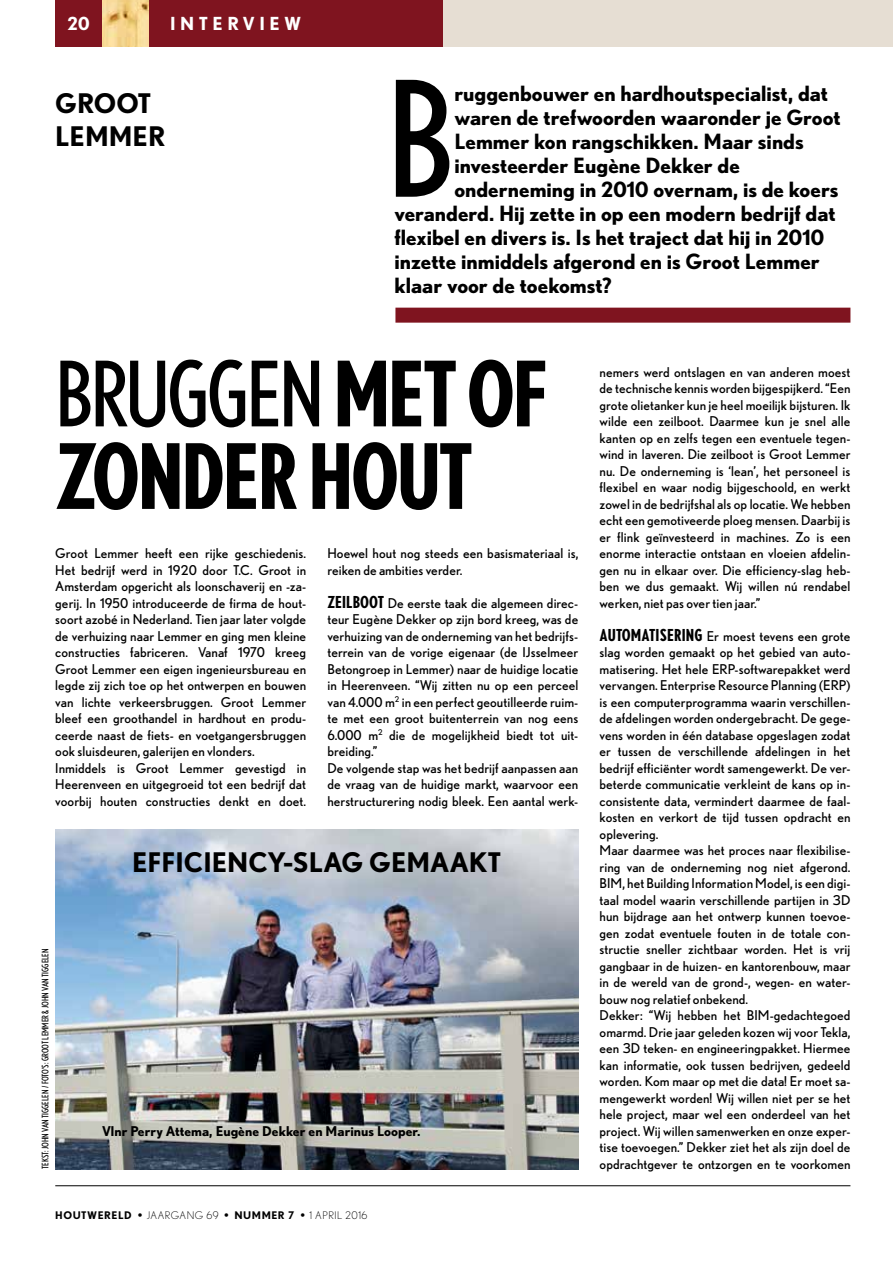
<style>
.page{position:relative;width:893px;height:1263px;background:#fff}
.page>*{position:absolute;margin:0;border:0;box-sizing:border-box;transform-origin:0 0}
.t1{font:condensed 160.2px "Nobel";color:#000}
.t2{font:700 condensed 90px/82.5px "Nobel";letter-spacing:-.03em;color:#000}
.t3{font:700 27px/33px "Nobel";color:#000}
.t4{font:700 21px "Nobel";color:#000}
.t5{font:700 18px "Nobel";letter-spacing:.25em;color:#fff}
.t6{font:13.5px/16.5px "Nobel";letter-spacing:.005em;color:#000}
.t7{font:700 13.5px "Nobel";color:#000}
.t8{font:700 10.5px "Nobel";letter-spacing:.05em;color:#000}
.t9{font:condensed 9px "Nobel";color:#000}
.s1{font-weight:400}
.s2{font-weight:700;font-stretch:condensed;font-size:16.5px}
.s3{font-weight:300}
</style>
<div class="page">
<hr style="left:55px;top:1185px;width:795px;height:1px;background:#000">
<div style="left:55px;top:0;width:47px;height:47px;background:#7f141f"></div>
<div style="left:442px;top:0;width:451px;height:47px;background:#e6ded3"></div>
<img style="left:102px;top:0;width:47px;height:47px">
<div style="left:149px;top:0;width:293px;height:47px;background:#7f141f"></div>
<img style="left:55px;top:829px;width:523px;height:340px">
<div style="left:395px;top:308px;width:455px;height:15px;background:#7f141f"></div>
<h3 class="t5" style="left:68px;top:13px;width:24px">20</h3>
<h3 class="t5" style="left:170px;top:13px;width:133px">INTERVIEW</h3>
<h3 class="t3" style="left:55px;top:86px;width:112px">GROOT<br>LEMMER</h3>
<h1 class="t1" style="left:387px;top:48px;width:69px">B</h1>
<h3 class="t4" style="left:454px;top:81px;width:375px">ruggenbouwer en hardhoutspecialist, dat</h3>
<h3 class="t4" style="left:454px;top:105px;width:388px">waren de trefwoorden waaronder je Groot</h3>
<h3 class="t4" style="left:454px;top:129px;width:351px">Lemmer kon rangschikken. Maar sinds</h3>
<h3 class="t4" style="left:454px;top:153px;width:287px">investeerder Eugène Dekker de</h3>
<h3 class="t4" style="left:454px;top:177px;width:386px">onderneming in 2010 overnam, is de koers</h3>
<h3 class="t4" style="left:394px;top:201px;width:443px">veranderd. Hij zette in op een modern bedrijf dat</h3>
<h3 class="t4" style="left:394px;top:225px;width:431px">flexibel en divers is. Is het traject dat hij in 2010</h3>
<h3 class="t4" style="left:394px;top:249px;width:427px">inzette inmiddels afgerond en is Groot Lemmer</h3>
<h3 class="t4" style="left:394px;top:273px;width:219px">klaar voor de toekomst?</h3>
<h2 class="t2" style="left:55px;top:351px;width:494px"><span class="s1">BRUGGEN</span> MET OF<br>ZONDER HOUT</h2>
<p class="t6" style="left:327px;top:545px;width:252px">Hoewel hout nog steeds een basismateriaal is, reiken de ambities verder.</p>
<p class="t6" style="left:327px;top:595px;width:252px"><span class="s2">ZEILBOOT</span> De eerste taak die algemeen direc&shy;teur Eugène Dekker op zijn bord kreeg, was de verhuizing van de onderneming van het bedrijfs&shy;terrein van de vorige eigenaar (de IJsselmeer Betongroep in Lemmer) naar de huidige locatie in Heerenveen. “Wij zitten nu op een perceel van 4.000 m<sup>2</sup> in een perfect geoutilleerde ruim&shy;te met een groot buitenterrein van nog eens 6.000 m<sup>2</sup> die de mogelijkheid biedt tot uit&shy;breiding.”<br>De volgende stap was het bedrijf aanpassen aan de vraag van de huidige markt, waarvoor een herstructurering nodig bleek. Een aantal werk-</p>
<p class="t6" style="left:55px;top:545px;width:252px">Groot Lemmer heeft een rijke geschiedenis.<br>Het bedrijf werd in 1920 door T.C. Groot in Amsterdam opgericht als loonschaverij en -za&shy;gerij. In 1950 introduceerde de firma de hout&shy;soort azobé in Nederland. Tien jaar later volgde de verhuizing naar Lemmer en ging men kleine constructies fabriceren. Vanaf 1970 kreeg Groot Lemmer een eigen ingenieursbureau en legde zij zich toe op het ontwerpen en bouwen van lichte verkeersbruggen. Groot Lemmer bleef een groothandel in hardhout en produ&shy;ceerde naast de fiets- en voetgangersbruggen ook sluisdeuren, galerijen en vlonders.<br>Inmiddels is Groot Lemmer gevestigd in Heerenveen en uitgegroeid tot een bedrijf dat voorbij houten constructies denkt en doet.</p>
<p class="t9" style="left:40px;top:1169px;width:222px;rotate:-90deg">TEKST: JOHN VAN TIGGELEN / FOTO’S: GROOT LEMMER &amp; JOHN VAN TIGGELEN</p>
<h3 class="t3" style="left:132px;top:845px;width:371px">EFFICIENCY-SLAG GEMAAKT</h3>
<p class="t7" style="left:102px;top:1123px;width:320px">Vlnr Perry Attema, Eugène Dekker en Marinus Looper.</p>
<p class="t8" style="left:55px;top:1208px;width:314px">HOUTWERELD • <span class="s3">JAARGANG 69</span> • NUMMER 7 • <span class="s3">1 APRIL 2016</span></p>
<p class="t6" style="left:600px;top:364px;width:252px;text-align:justify">nemers werd ontslagen en van anderen moest de technische kennis worden bijgespijkerd. “Een grote olietanker kun je heel moeilijk bijsturen. Ik wilde een zeilboot. Daarmee kun je snel alle kanten op en zelfs tegen een eventuele tegen&shy;wind in laveren. Die zeilboot is Groot Lemmer nu. De onderneming is ‘lean’, het personeel is flexibel en waar nodig bijgeschoold, en werkt zowel in de bedrijfshal als op locatie. We hebben echt een gemotiveerde ploeg mensen. Daarbij is er flink geïnvesteerd in machines. Zo is een enorme interactie ontstaan en vloeien afdelin&shy;gen nu in elkaar over. Die efficiency-slag heb&shy;ben we dus gemaakt. Wij willen nú rendabel werken, niet pas over tien jaar.”</p>
<p class="t6" style="left:600px;top:628px;width:252px"><span class="s2">AUTOMATISERING</span> Er moest tevens een grote slag worden gemaakt op het gebied van auto&shy;matisering. Het hele ERP-softwarepakket werd vervangen. Enterprise Resource Planning (ERP) is een computerprogramma waarin verschillen&shy;de afdelingen worden ondergebracht. De gege&shy;vens worden in één database opgeslagen zodat er tussen de verschillende afdelingen in het bedrijf efficiënter wordt samengewerkt. De ver&shy;beterde communicatie verkleint de kans op in&shy;consistente data, vermindert daarmee de faal&shy;kosten en verkort de tijd tussen opdracht en oplevering.<br>Maar daarmee was het proces naar flexibilise&shy;ring van de onderneming nog niet afgerond.<br>BIM, het Building Information Model, is een digi&shy;taal model waarin verschillende partijen in 3D hun bijdrage aan het ontwerp kunnen toevoe&shy;gen zodat eventuele fouten in de totale con&shy;structie sneller zichtbaar worden. Het is vrij gangbaar in de huizen- en kantorenbouw, maar in de wereld van de grond-, wegen- en water&shy;bouw nog relatief onbekend.<br>Dekker: “Wij hebben het BIM-gedachtegoed omarmd. Drie jaar geleden kozen wij voor Tekla, een 3D teken- en engineeringpakket. Hiermee kan informatie, ook tussen bedrijven, gedeeld worden. Kom maar op met die data! Er moet sa&shy;mengewerkt worden! Wij willen niet per se het hele project, maar wel een onderdeel van het project. Wij willen samenwerken en onze exper&shy;tise toevoegen.” Dekker ziet het als zijn doel de opdrachtgever te ontzorgen en te voorkomen</p>
</div>
